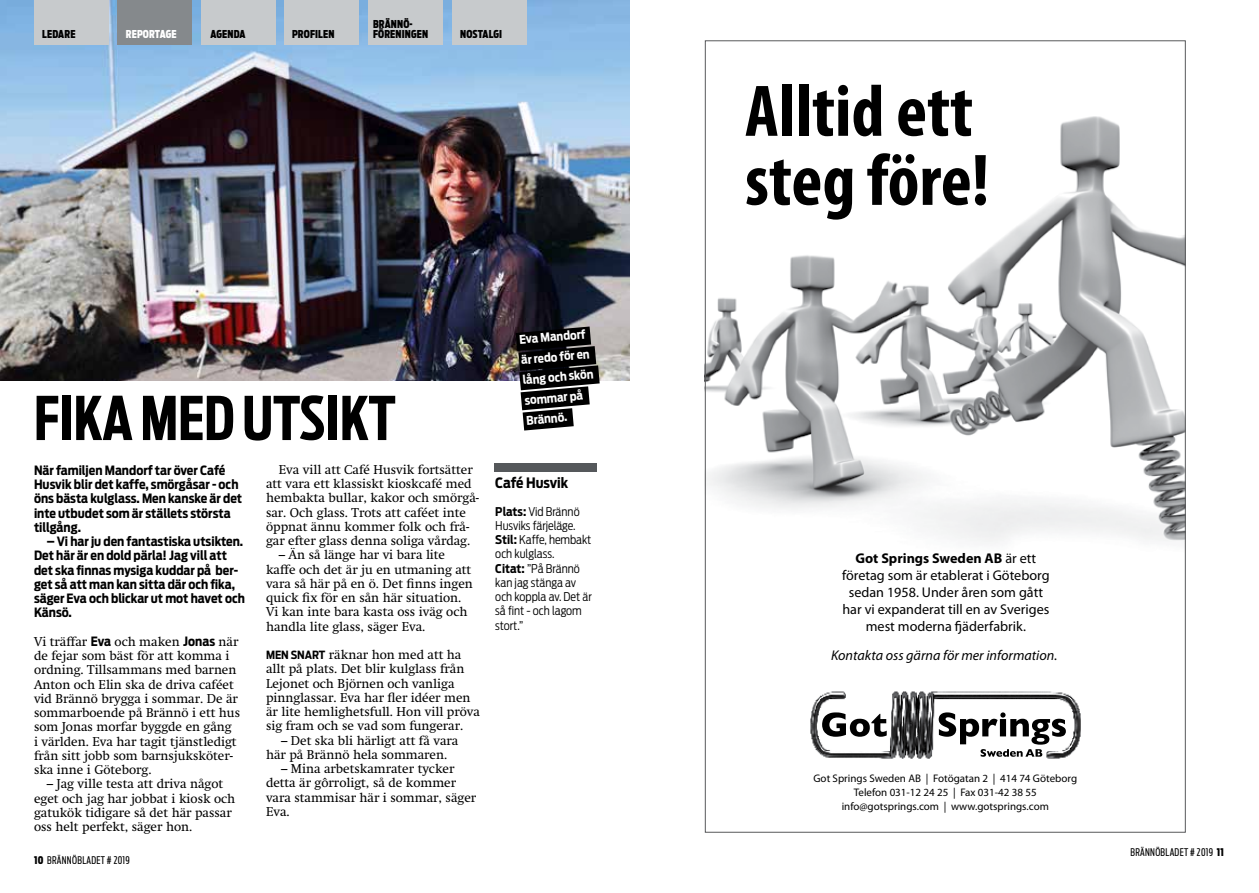
<style>
.page{position:relative;width:1259px;height:893px;background:#fff}
.page>*{position:absolute;margin:0;border:0;box-sizing:border-box;transform-origin:0 0}
.t1{font:700 condensed 73.8px/69px "Myriad Pro";color:#000}
.t2{font:700 59.7px "Antenna Extra Cond";color:#000}
.t3{font:700 14.25px "Antenna Cond";color:#000}
.t4{font:14.1px/17px "Myriad Pro";color:#000;text-align:center}
.t5{font:italic 14.1px "Myriad Pro";color:#000}
.t6{font:12.75px/14.2px "Swift Kla";color:#000}
.t7{font:700 12.75px/14.2px "Antenna Cond";color:#000}
.t8{font:300 12px/14.2px "Antenna Cond";color:#000}
.t9{font:700 12px/20.2px "Antenna Cond";color:#fff}
.t10{font:10.95px/13.8px "Myriad Pro";color:#000;text-align:center}
.t11{font:900 10.8px/9.9px "Antenna Extra Cond";letter-spacing:.015em;color:#000}
.t12{font:900 10.8px "Antenna Extra Cond";letter-spacing:.015em;color:#fff}
.t13{font:10.5px "Antenna Extra Cond";letter-spacing:.03em;color:#000}
.s1{font-family:"Antenna Cond";font-weight:700}
.s2{font-weight:900}
.s3{font-family:"Antenna Cond";font-weight:700;font-size:11.25px}
.s4{font-weight:700}
</style>
<div class="page">
<img style="left:0;top:0;width:629px;height:381px">
<div style="left:495px;top:463px;width:102px;height:9px;background:#55585b"></div>
<svg style="left:516px;top:327px;width:83px;height:104px"></svg>
<img style="left:707px;top:116px;width:476px;height:427px">
<img style="left:810px;top:691px;width:271px;height:68px">
<svg style="left:822px;top:712px;width:64px;height:25px"></svg>
<svg style="left:938px;top:712px;width:128px;height:45px"></svg>
<div style="left:34px;top:0;width:74px;height:44px;background:#c7cacc"></div>
<div style="left:118px;top:0;width:74px;height:44px;background:#85898c"></div>
<div style="left:285px;top:0;width:74px;height:44px;background:#c7cacc"></div>
<div style="left:368px;top:0;width:75px;height:44px;background:#c7cacc"></div>
<div style="left:452px;top:0;width:74px;height:44px;background:#c7cacc"></div>
<div style="left:201px;top:0;width:75px;height:44px;background:#c7cacc"></div>
<p class="t11" style="left:42px;top:29px;width:35px">LEDARE</p>
<p class="t12" style="left:126px;top:27px;width:52px">REPORTAGE</p>
<p class="t11" style="left:210px;top:29px;width:36px">AGENDA</p>
<p class="t11" style="left:292px;top:29px;width:44px">PROFILEN</p>
<p class="t11" style="left:373px;top:19px;width:57px">BRÄNNÖ-<br>FÖRENINGEN</p>
<p class="t11" style="left:460px;top:29px;width:43px">NOSTALGI</p>
<h2 class="t2" style="left:34px;top:383px;width:363px">FIKA MED UTSIKT</h2>
<p class="t9" style="left:518px;top:330px;width:72px;rotate:-5deg">Eva Mandorf är redo för en lång och skön sommar på<br>Brännö.</p>
<p class="t7" style="left:34px;top:463px;width:210px">När familjen Mandorf tar över Café<br>Husvik blir det kaffe, smörgåsar - och öns bästa kulglass. Men kanske är det inte utbudet som är ställets största tillgång.</p>
<p class="t7" style="left:34px;top:534px;width:212px;text-indent:13px">– Vi har ju den fantastiska utsikten.<br>Det här är en dold pärla! Jag vill att det ska finnas mysiga kuddar på ber&shy;get så att man kan sitta där och fika, säger Eva och blickar ut mot havet och<br>Känsö.</p>
<p class="t6" style="left:34px;top:635px;width:207px">Vi träffar <span class="s1">Eva</span> och maken <span class="s1">Jonas</span> när de fejar som bäst för att komma i ordning. Tillsammans med barnen<br>Anton och Elin ska de driva caféet vid Brännö brygga i sommar. De är sommarboende på Brännö i ett hus som Jonas morfar byggde en gång<br>i världen. Eva har tagit tjänstledigt från sitt jobb som barnsjuksköter&shy;ska inne i Göteborg.</p>
<p class="t6" style="left:34px;top:777px;width:203px;text-indent:13px">– Jag ville testa att driva något eget och jag har jobbat i kiosk och gatukök tidigare så det här passar oss helt perfekt, säger hon.</p>
<p class="t13" style="left:34px;top:854px;width:97px"><span class="s2">10</span> BRÄNNÖBLADET # 2019</p>
<p class="t6" style="left:266px;top:463px;width:214px;text-indent:13px">Eva vill att Café Husvik fortsätter att vara ett klassiskt kioskcafé med hembakta bullar, kakor och smörgå&shy;sar. Och glass. Trots att caféet inte öppnat ännu kommer folk och frå&shy;gar efter glass denna soliga vårdag.</p>
<p class="t6" style="left:266px;top:548px;width:208px;text-indent:13px">– Än så länge har vi bara lite kaffe och det är ju en utmaning att vara så här på en ö. Det finns ingen quick fix för en sån här situation.<br>Vi kan inte bara kasta oss iväg och handla lite glass, säger Eva.</p>
<p class="t6" style="left:266px;top:648px;width:215px"><span class="s3">MEN SNART</span> räknar hon med att ha allt på plats. Det blir kulglass från Lejonet och Björnen och vanliga pinnglassar. Eva har fler idéer men är lite hemlighetsfull. Hon vill pröva sig fram och se vad som fungerar.</p>
<p class="t6" style="left:266px;top:733px;width:194px;text-indent:15px">– Det ska bli härligt att få vara här på Brännö hela sommaren.</p>
<p class="t6" style="left:266px;top:762px;width:212px;text-indent:15px">– Mina arbetskamrater tycker detta är gôrroligt, så de kommer vara stammisar här i sommar, säger<br>Eva.</p>
<p class="t3" style="left:495px;top:474px;width:74px">Café Husvik</p>
<p class="t8" style="left:495px;top:504px;width:98px"><span class="s4">Plats:</span> Vid Brännö<br>Husviks färjeläge.<br><span class="s4">Stil:</span> Kaffe, hembakt och kulglass.<br><span class="s4">Citat:</span> ”På Brännö kan jag stänga av och koppla av. Det är så fint - och lagom stort.”</p>
<h1 class="t1" style="left:745px;top:75px;width:246px">Alltid ett steg före!</h1>
<p class="t4" style="left:842px;top:549px;width:209px"><span class="s4">Got Springs Sweden AB</span> är ett företag som är etablerat i Göteborg sedan 1958. Under åren som gått har vi expanderat till en av Sveriges mest moderna fjäderfabrik.</p>
<p class="t5" style="left:831px;top:646px;width:228px">Kontakta oss gärna för mer information.</p>
<p class="t10" style="left:813px;top:771px;width:265px">Got Springs Sweden AB | Fotögatan 2 | 414 74 Göteborg<br>Telefon 031-12 24 25 | Fax 031-42 38 55 info@gotsprings.com | www.gotsprings.com</p>
<p class="t13" style="left:1130px;top:846px;width:95px">BRÄNNÖBLADET # 2019 <span class="s2">11</span></p>
</div>
